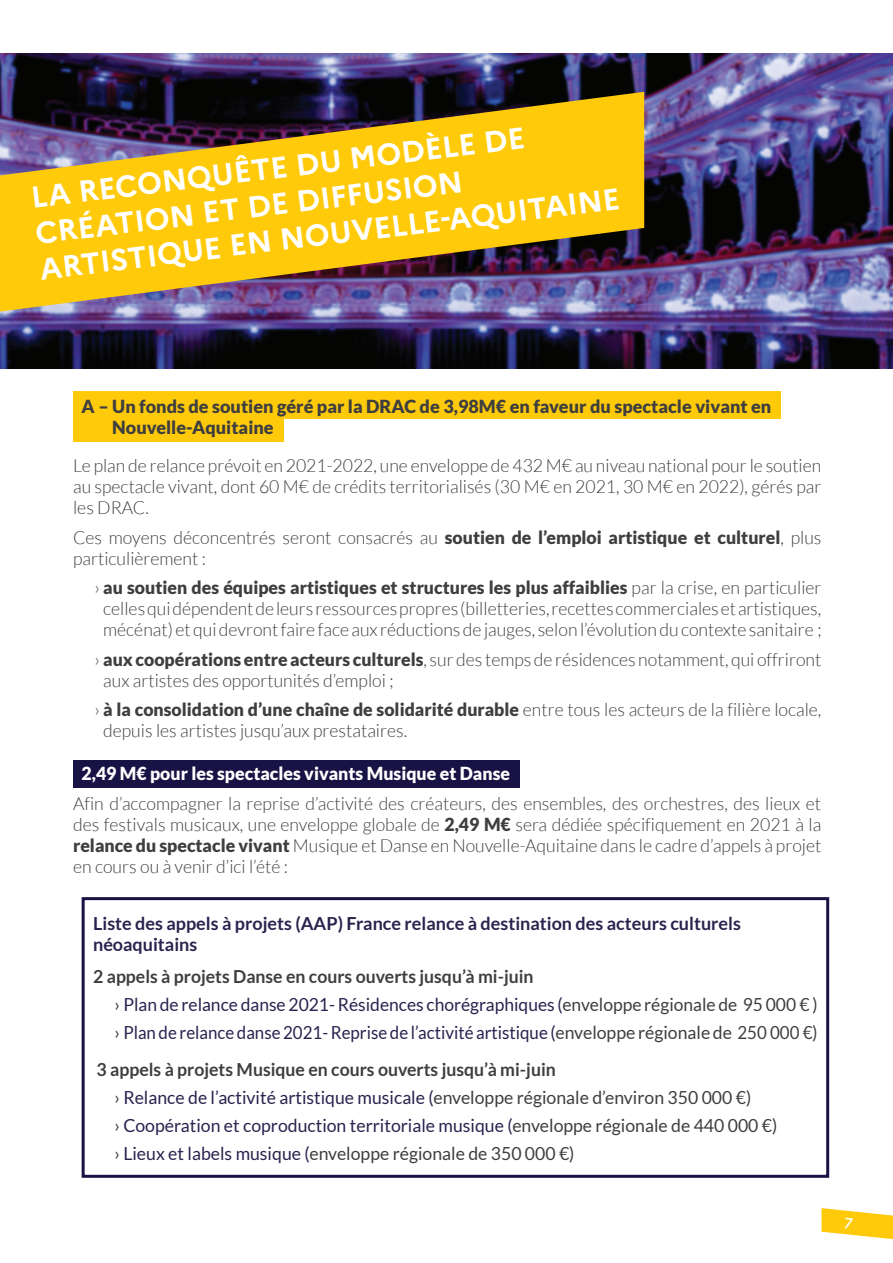
<style>
.page{position:relative;width:893px;height:1263px;background:#fff}
.page>*{position:absolute;margin:0;border:0;box-sizing:border-box;transform-origin:0 0}
.t1{font:700 30px/36px "Marianne";color:#fff}
.t2{font:300 18px/21px "Lato";color:#3e3e3f}
.t3{font:18px/28px "Lato";color:#29234e}
.t4{font:900 18px/21.6px "Lato";color:#3e3e3f}
.t5{font:700 18px/21px "Lato";color:#29234e}
.t6{font:900 18px "Lato";color:#fff}
.s1{font-weight:900}
.s2{font-weight:700;color:#3e3e3f}
.s3{color:#3e3e3f}
</style>
<div class="page">
<img style="left:0;top:54px;width:893px;height:315px">
<svg style="left:0;top:92px;width:644px;height:220px;background:#b8922b"></svg>
<div style="left:73px;top:392px;width:707px;height:27px;background:#feca0a"></div>
<div style="left:73px;top:414px;width:211px;height:28px;background:#feca0a"></div>
<div style="left:73px;top:760px;width:447px;height:27px;background:#181344"></div>
<div style="left:82px;top:897px;width:747px;height:281px;border:3px solid #181344"></div>
<svg style="left:821px;top:1208px;width:72px;height:32px"></svg>
<h1 class="t1" style="left:29px;top:180px;width:586px;rotate:-7deg">LA RECONQUÊTE DU MODÈLE DE<br>CRÉATION ET DE DIFFUSION<br>ARTISTIQUE EN NOUVELLE-AQUITAINE</h1>
<p class="t4" style="left:112px;top:395px;width:661px;text-indent:-31px">A – Un fonds de soutien géré par la DRAC de 3,98M€ en faveur du spectacle vivant en<br>Nouvelle-Aquitaine</p>
<p class="t2" style="left:73px;top:455px;width:750px;text-align:justify">Le plan de relance prévoit en 2021-2022, une enveloppe de 432 M€ au niveau national pour le soutien au spectacle vivant, dont 60 M€ de crédits territorialisés (30 M€ en 2021, 30 M€ en 2022), gérés par les DRAC.</p>
<p class="t2" style="left:73px;top:527px;width:750px">Ces moyens déconcentrés seront consacrés au <span class="s1">soutien de l’emploi artistique et culturel</span>, plus particulièrement :</p>
<p class="t2" style="left:94px;top:577px;width:729px;text-align:center">› <span class="s1">au soutien des équipes artistiques et structures les plus affaiblies</span> par la crise, en particulier celles qui dépendent de leurs ressources propres (billetteries, recettes commerciales et artistiques, mécénat) et qui devront faire face aux réductions de jauges, selon l’évolution du contexte sanitaire ;</p>
<p class="t2" style="left:103px;top:649px;width:720px;text-indent:-9px">› <span class="s1">aux coopérations entre acteurs culturels</span>, sur des temps de résidences notamment, qui offriront aux artistes des opportunités d’emploi ;</p>
<p class="t2" style="left:103px;top:699px;width:720px;text-indent:-9px">› <span class="s1">à la consolidation d’une chaîne de solidarité durable</span> entre tous les acteurs de la filière locale, depuis les artistes jusqu’aux prestataires.</p>
<p class="t6" style="left:82px;top:763px;width:430px">2,49 M€ pour les spectacles vivants Musique et Danse</p>
<p class="t2" style="left:73px;top:793px;width:750px;text-align:justify">Afin d’accompagner la reprise d’activité des créateurs, des ensembles, des orchestres, des lieux et des festivals musicaux, une enveloppe globale de <span class="s1">2,49 M€</span> sera dédiée spécifiquement en 2021 à la <span class="s1">relance du spectacle vivant</span> Musique et Danse en Nouvelle-Aquitaine dans le cadre d’appels à projet en cours ou à venir d’ici l’été :</p>
<p class="t5" style="left:93px;top:912px;width:649px">Liste des appels à projets (AAP) France relance à destination des acteurs culturels néoaquitains</p>
<p class="t3" style="left:114px;top:962px;width:705px;text-indent:-21px"><span class="s2">2 appels à projets Danse en cours ouverts jusqu’à mi-juin<br></span><span class="s3">›</span> Plan de relance danse 2021- Résidences chorégraphiques (<span class="s3">enveloppe régionale de 95 000 € ) ›</span> Plan de relance danse 2021- Reprise de l’activité artistique (<span class="s3">enveloppe régionale de 250 000 €)</span></p>
<p class="t3" style="left:114px;top:1055px;width:664px;text-indent:-18px"><span class="s2">3 appels à projets Musique en cours ouverts jusqu’à mi-juin<br></span><span class="s3">›</span> Relance de l’activité artistique musicale (<span class="s3">enveloppe régionale d’environ 350 000 €)<br>›</span> Coopération et coproduction territoriale musique (<span class="s3">enveloppe régionale de 440 000 €) ›</span> Lieux et labels musique (<span class="s3">enveloppe régionale de 350 000 €)</span></p>
</div>
